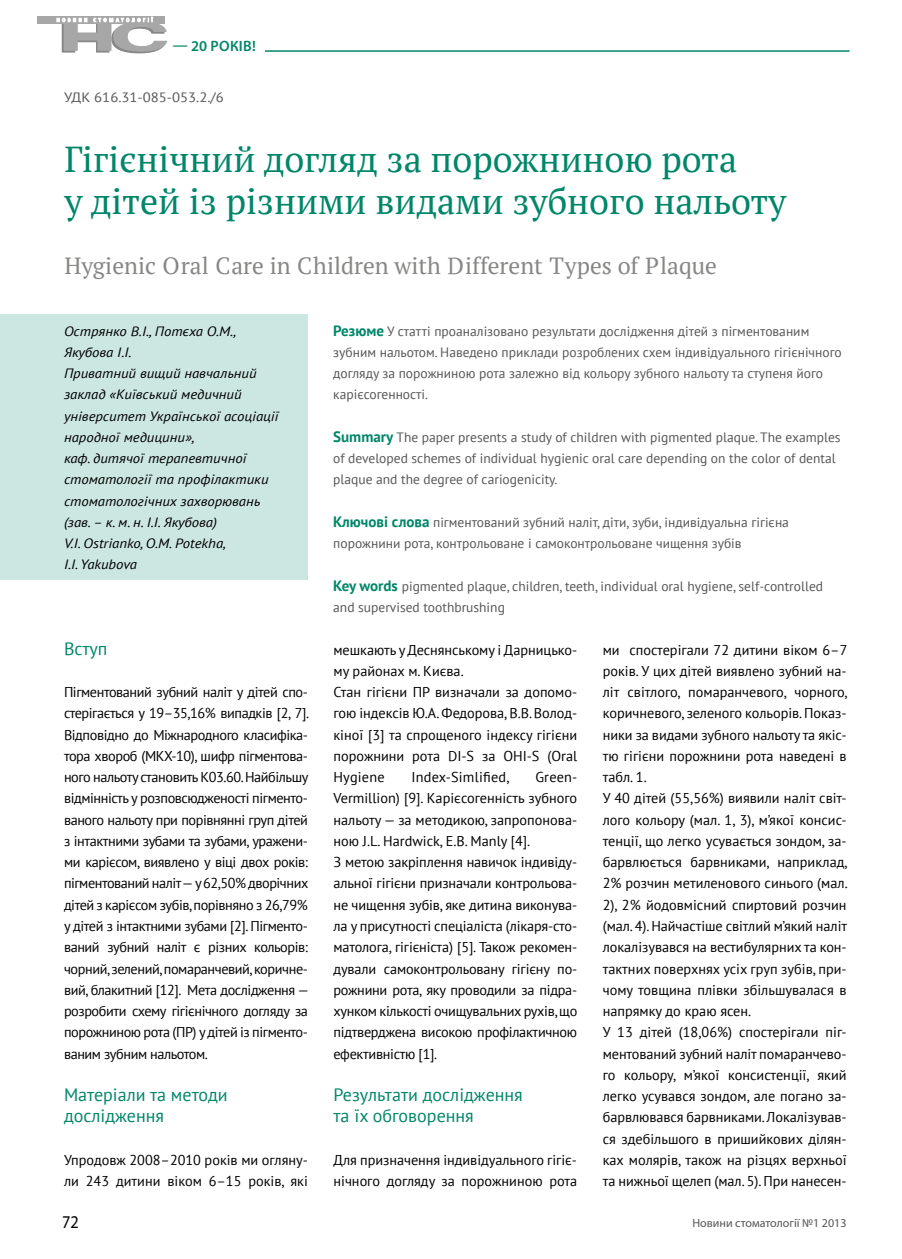
<style>
.page{position:relative;width:902px;height:1259px;background:#fff}
.page>*{position:absolute;margin:0;border:0;box-sizing:border-box;transform-origin:0 0}
.t1{font:36px/42px "PT Serif";color:#008669}
.t2{font:23.4px "PT Serif";color:#878786}
.t3{font:18px/21.3px "PT Sans";color:#008669}
.t4{font:18px "Myriad Pro";color:#000;scale:.9 1}
.t5{font:600 15px "Myriad Pro";letter-spacing:.02em;color:#008669}
.t6{font:14.25px/21.3px "PT Sans";color:#000}
.t7{font:13.5px/21.3px "PT Sans";color:#565656}
.t8{font:italic 13.5px/21.3px "PT Sans";color:#000;scale:1.09 1}
.t9{font:13.5px "PT Sans";color:#565656;scale:1.09 1}
.t10{font:12px "Myriad Pro";color:#565656}
.s1{font-weight:700;font-size:15px;color:#008669}
</style>
<div class="page">
<hr style="left:91px;top:50px;width:758px;height:2px;background:#008669">
<div style="left:64px;top:40px;width:200px;height:27px;background:#fff"></div>
<div style="left:37px;top:16px;width:128px;height:8px;background:#a7a7a8"></div>
<svg style="left:57px;top:17px;width:110px;height:36px"></svg>
<div style="left:0;top:314px;width:308px;height:266px;background:#cce7e1"></div>
<p class="t5" style="left:173px;top:38px;width:84px">— 20 років!</p>
<p class="t9" style="left:64px;top:88px;width:148px">УДК 616.31-085-053.2./6</p>
<h1 class="t1" style="left:65px;top:138px;width:723px">Гігієнічний догляд за порожниною рота<br>у дітей із різними видами зубного нальоту</h1>
<h2 class="t2" style="left:65px;top:250px;width:654px">Hygienic oral care in children with different types of plaque</h2>
<p class="t8" style="left:64px;top:320px;width:198px">Острянко В.І., Потєха О.М.,<br>Якубова І.І.<br>Приватний вищий навчальний заклад «Київський медичний університет Української асоціації народної медицини»,<br>каф. дитячої терапевтичної стоматології та профілактики стоматологічних захворювань (зав. – к. м. н. І.І. Якубова)<br>V.I. Ostrianko, O.M. Potekha,<br>I.I. Yakubova</p>
<p class="t3" style="left:64px;top:637px;width:45px">Вступ</p>
<p class="t6" style="left:64px;top:681px;width:246px;text-align:justify">Пігментований зубний наліт у дітей спо&shy;стерігається у 19–35,16% випадків [2, 7].<br>Відповідно до Міжнародного класифіка&shy;тора хвороб (МКХ-10), шифр пігментова&shy;ного нальоту становить К03.60. Найбільшу відмінність у розповсюдженості пігменто&shy;ваного нальоту при порівнянні груп дітей з інтактними зубами та зубами, уражени&shy;ми карієсом, виявлено у віці двох років: пігментований наліт — у 62,50% дворічних дітей з карієсом зубів, порівняно з 26,79% у дітей з інтактними зубами [2]. Пігменто&shy;ваний зубний наліт є різних кольорів: чорний, зелений, помаранчевий, коричне&shy;вий, блакитний [12]. Мета дослідження — розробити схему гігієнічного догляду за порожниною рота (ПР) у дітей із пігменто&shy;ваним зубним нальотом.</p>
<p class="t3" style="left:64px;top:1083px;width:165px">Матеріали та методи дослідження</p>
<p class="t6" style="left:64px;top:1149px;width:245px">Упродовж 2008–2010 років ми огляну&shy;ли 243 дитини віком 6–15 років, які</p>
<p class="t7" style="left:333px;top:320px;width:510px"><span class="s1">Резюме</span> У статті проаналізовано результати дослідження дітей з пігментованим зубним нальотом. Наведено приклади розроблених схем індивідуального гігієнічного догляду за порожниною рота залежно від кольору зубного нальоту та ступеня його карієсогенності.</p>
<p class="t7" style="left:333px;top:426px;width:508px"><span class="s1">Summary</span> The paper presents a study of children with pigmented plaque. The examples of developed schemes of individual hygienic oral care depending on the color of dental plaque and the degree of cariogenicity.</p>
<p class="t7" style="left:333px;top:511px;width:457px"><span class="s1">Ключові слова</span> пігментований зубний наліт, діти, зуби, індивідуальна гігієна порожнини рота, контрольоване і самоконтрольоване чищення зубів</p>
<p class="t7" style="left:333px;top:575px;width:491px"><span class="s1">Key words</span> pigmented plaque, children, teeth, individual oral hygiene, self-controlled and supervised toothbrushing</p>
<p class="t6" style="left:602px;top:638px;width:246px">ми спостерігали 72 дитини віком 6–7 років. У цих дітей виявлено зубний на&shy;літ світлого, помаранчевого, чорного, коричневого, зеленого кольорів. Показ&shy;ники за видами зубного нальоту та якіс&shy;тю гігієни порожнини рота наведені в табл. 1.<br>У 40 дітей (55,56%) виявили наліт світ&shy;лого кольору (мал. 1, 3), м’якої консис&shy;тенції, що легко усувається зондом, за&shy;барвлюється барвниками, наприклад, 2% розчин метиленового синього (мал.<br>2), 2% йодовмісний спиртовий розчин (мал. 4). Найчастіше світлий м’який наліт локалізувався на вестибулярних та кон&shy;тактних поверхнях усіх груп зубів, при&shy;чому товщина плівки збільшувалася в напрямку до краю ясен.<br>У 13 дітей (18,06%) спостерігали піг&shy;ментований зубний наліт помаранчево&shy;го кольору, м’якої консистенції, який легко усувався зондом, але погано за&shy;барвлювався барвниками. Локалізував&shy;ся здебільшого в пришийкових ділян&shy;ках молярів, також на різцях верхньої та нижньої щелеп (мал. 5). При нанесен-</p>
<p class="t6" style="left:333px;top:638px;width:245px">мешкають у Деснянському і Дарницько&shy;му районах м. Києва.<br>Стан гігієни ПР визначали за допомо&shy;гою індексів Ю.А. Федорова, В.В. Волод&shy;кіної [3] та спрощеного індексу гігієни порожнини рота DI-S за OHI-S (Oral<br>Hygiene</p>
<p class="t6" style="left:333px;top:766px;width:245px;text-indent:202px">Green-Vermillion) [9]. Карієсогенність зубного нальоту — за методикою, запропонова&shy;ною J.L. Hardwick, E.B. Manly [4].<br>З метою закріплення навичок індивіду&shy;альної гігієни призначали контрольова&shy;не чищення зубів, яке дитина виконува&shy;ла у присутності спеціаліста (лікаря-сто&shy;матолога, гігієніста) [5]. Також рекомен&shy;дували самоконтрольовану гігієну по&shy;рожнини рота, яку проводили за підра&shy;хунком кількості очищувальних рухів, що підтверджена високою профілактичною ефективністю [1].</p>
<p class="t3" style="left:333px;top:1083px;width:191px">Результати дослідження та їх обговорення</p>
<p class="t6" style="left:333px;top:1149px;width:245px">Для призначення індивідуального гігіє&shy;нічного догляду за порожниною рота</p>
<p class="t6" style="left:411px;top:766px;width:100px">Index-Simlified,</p>
<p class="t4" style="left:62px;top:1211px;width:20px">72</p>
<p class="t10" style="left:692px;top:1215px;width:156px">Новини стоматології №1 2013</p>
</div>
